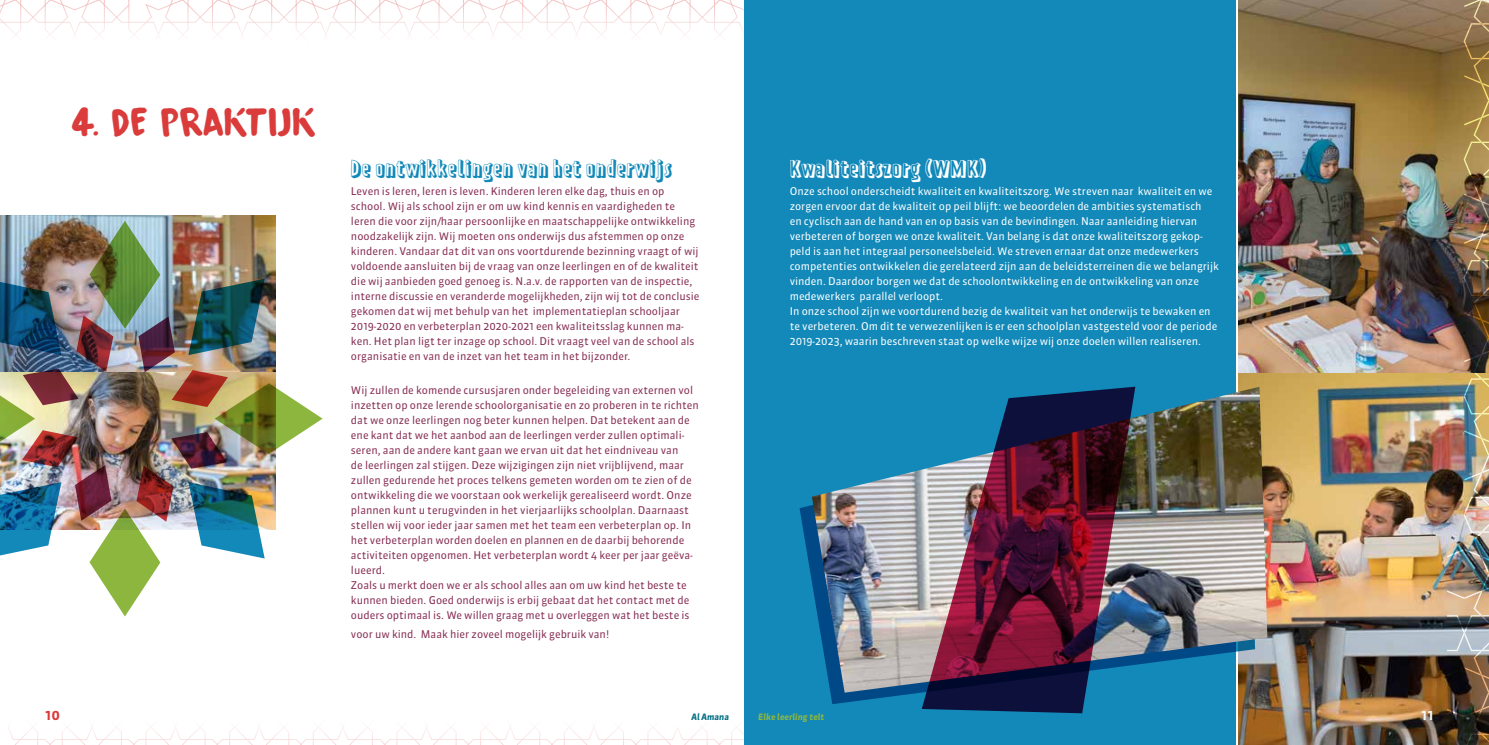
<style>
.page{position:relative;width:1489px;height:745px;background:#fff}
.page>*{position:absolute;margin:0;border:0;box-sizing:border-box;transform-origin:0 0}
.t1{font:40px "Fingerfood";letter-spacing:-.015em;color:#da3b3b}
.t2{font:21.25px "Prater Block One";color:#1289b9}
.t3{font:21.25px "Prater Block One";color:#fff}
.t4{font:700 13.75px "Sanuk";color:#da3b3b}
.t5{font:700 13.75px "Sanuk";color:#f6f6f6}
.t6{font:10.62px/15px "Sanuk";color:#872f54}
.t7{font:10.62px/15px "Sanuk";color:#fff}
.t8{font:italic 700 8.75px "Sanuk";color:#8db63f}
.t9{font:italic 700 8.75px "Sanuk";color:#006e84}
</style>
<div class="page">
<img style="left:1238px;top:0;width:208px;height:744px">
<svg style="left:0;top:0;width:744px;height:36px"></svg>
<svg style="left:8px;top:726px;width:736px;height:18px"></svg>
<img style="left:0;top:221px;width:322px;height:395px">
<img style="left:1446px;top:0;width:42px;height:744px">
<div style="left:744px;top:0;width:492px;height:744px;background:#1289b9"></div>
<svg style="left:799px;top:505px;width:455px;height:198px"></svg>
<img style="left:811px;top:386px;width:456px;height:306px">
<img style="left:921px;top:386px;width:214px;height:326px">
<h1 class="t1" style="left:71px;top:98px;width:247px">4. DE PRAKTIJK</h1>
<h2 class="t2" style="left:351px;top:155px;width:323px">De ontwikkelingen van het onderwijs</h2>
<p class="t6" style="left:351px;top:184px;width:350px">Leven is leren, leren is leven. Kinderen leren elke dag, thuis en op school. Wij als school zijn er om uw kind kennis en vaardigheden te leren die voor zijn/haar persoonlijke en maatschappelijke ontwikkeling noodzakelijk zijn. Wij moeten ons onderwijs dus afstemmen op onze kinderen. Vandaar dat dit van ons voortdurende bezinning vraagt of wij voldoende aansluiten bij de vraag van onze leerlingen en of de kwaliteit die wij aanbieden goed genoeg is. N.a.v. de rapporten van de inspectie, interne discussie en veranderde mogelijkheden, zijn wij tot de conclusie gekomen dat wij met behulp van het implementatieplan schooljaar 2019-2020 en verbeterplan 2020-2021 een kwaliteitsslag kunnen ma&shy;ken. Het plan ligt ter inzage op school. Dit vraagt veel van de school als organisatie en van de inzet van het team in het bijzonder.</p>
<p class="t6" style="left:351px;top:382px;width:349px">Wij zullen de komende cursusjaren onder begeleiding van externen vol inzetten op onze lerende schoolorganisatie en zo proberen in te richten dat we onze leerlingen nog beter kunnen helpen. Dat betekent aan de ene kant dat we het aanbod aan de leerlingen verder zullen optimali&shy;seren, aan de andere kant gaan we ervan uit dat het eindniveau van<br>de leerlingen zal stijgen. Deze wijzigingen zijn niet vrijblijvend, maar zullen gedurende het proces telkens gemeten worden om te zien of de ontwikkeling die we voorstaan ook werkelijk gerealiseerd wordt. Onze plannen kunt u terugvinden in het vierjaarlijks schoolplan. Daarnaast stellen wij voor ieder jaar samen met het team een verbeterplan op. In het verbeterplan worden doelen en plannen en de daarbij behorende activiteiten opgenomen. Het verbeterplan wordt 4 keer per jaar geëva&shy;lueerd.<br>Zoals u merkt doen we er als school alles aan om uw kind het beste te kunnen bieden. Goed onderwijs is erbij gebaat dat het contact met de ouders optimaal is. We willen graag met u overleggen wat het beste is</p>
<p class="t6" style="left:351px;top:626px;width:260px">voor uw kind. Maak hier zoveel mogelijk gebruik van!</p>
<p class="t4" style="left:45px;top:705px;width:16px">10</p>
<p class="t9" style="left:691px;top:711px;width:39px">Al Amana</p>
<h2 class="t3" style="left:789px;top:155px;width:198px">Kwaliteitszorg (WMK)</h2>
<p class="t7" style="left:789px;top:184px;width:430px">Onze school onderscheidt kwaliteit en kwaliteitszorg. We streven naar kwaliteit en we zorgen ervoor dat de kwaliteit op peil blijft: we beoordelen de ambities systematisch<br>en cyclisch aan de hand van en op basis van de bevindingen. Naar aanleiding hiervan verbeteren of borgen we onze kwaliteit. Van belang is dat onze kwaliteitszorg gekop&shy;peld is aan het integraal personeelsbeleid. We streven ernaar dat onze medewerkers competenties ontwikkelen die gerelateerd zijn aan de beleidsterreinen die we belangrijk vinden. Daardoor borgen we dat de schoolontwikkeling en de ontwikkeling van onze medewerkers parallel verloopt.<br>In onze school zijn we voortdurend bezig de kwaliteit van het onderwijs te bewaken en te verbeteren. Om dit te verwezenlijken is er een schoolplan vastgesteld voor de periode 2019-2023, waarin beschreven staat op welke wijze wij onze doelen willen realiseren.</p>
<p class="t8" style="left:758px;top:711px;width:68px">Elke leerling telt</p>
<p class="t5" style="left:1421px;top:705px;width:14px">11</p>
</div>
